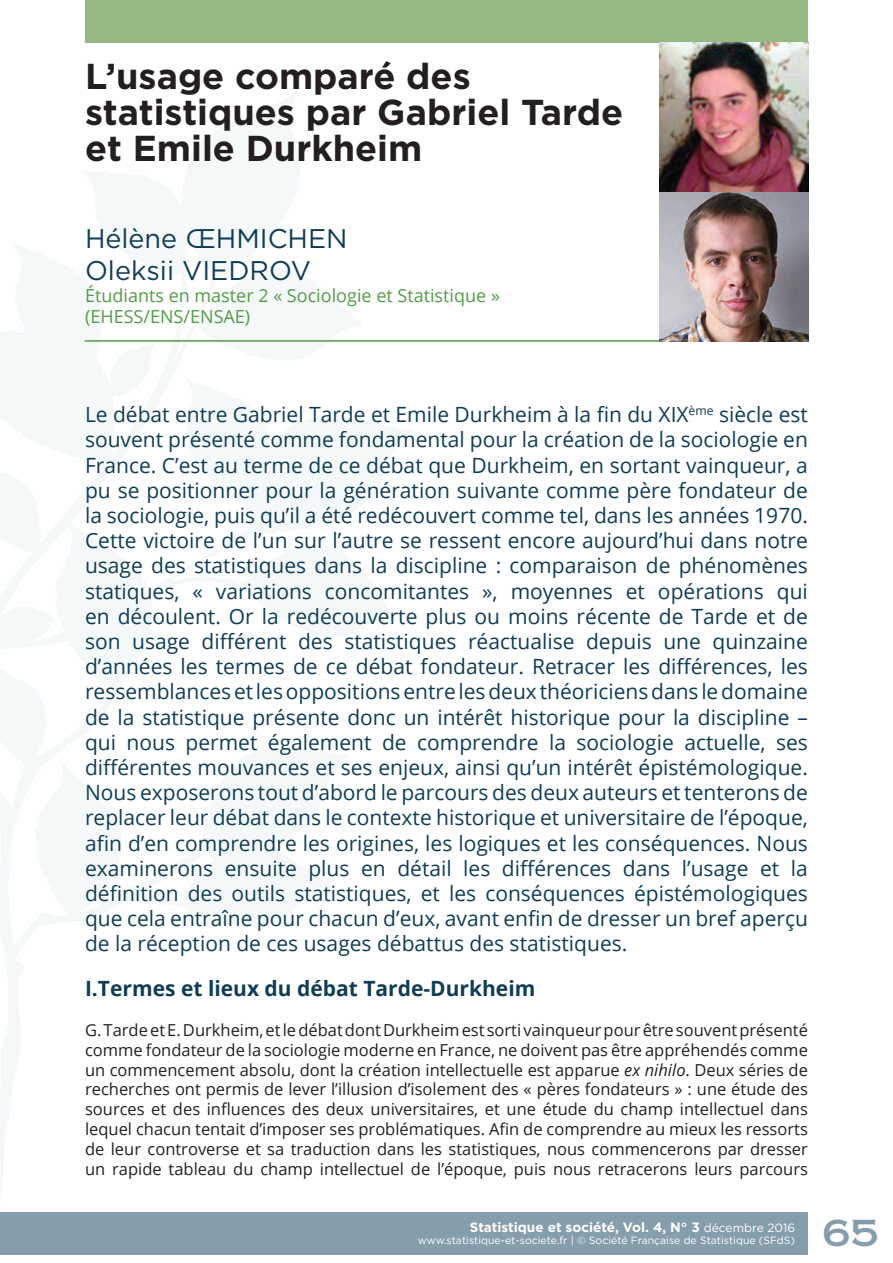
<style>
.page{position:relative;width:893px;height:1263px;background:#fff}
.page>*{position:absolute;margin:0;border:0;box-sizing:border-box;transform-origin:0 0}
.t1{font:700 36px/36px "Gotham";color:#231f20}
.t2{font:36px "Copperplate Gothic Std 31 AB";color:#869eab}
.t3{font:27px/32.4px "Gotham";color:#0f3d55}
.t4{font:21px/25.2px "Open Sans";color:#0f3d55;text-align:justify}
.t5{font:700 21px "Open Sans";color:#0f3d55}
.t6{font:18px/21.6px "Open Sans";color:#539c45}
.t7{font:16.5px/19.8px "Open Sans";color:#231f20;text-align:justify}
.t8{font:700 13.5px "Gotham";color:#fff}
.t9{font:10.5px "Gotham";color:#fff}
.s1{font-style:italic}
.s2{font-weight:400;font-size:12px}
</style>
<div class="page">
<div style="left:0;top:1212px;width:808px;height:42px;background:#869eab"></div>
<hr style="left:85px;top:340px;width:722px;height:2px;background:#539c45">
<div style="left:85px;top:0;width:723px;height:43px;background:#96b983"></div>
<img style="left:659px;top:43px;width:149px;height:299px">
<h1 class="t1" style="left:85px;top:58px;width:540px">L’usage comparé des statistiques par Gabriel Tarde et Emile Durkheim</h1>
<p class="t3" style="left:85px;top:221px;width:264px">Hélène ŒHMICHEN<br>Oleksii VIEDROV</p>
<p class="t6" style="left:85px;top:284px;width:416px">Étudiants en master 2 « Sociologie et Statistique » (EHESS/ENS/ENSAE)</p>
<p class="t4" style="left:85px;top:401px;width:724px">Le débat entre Gabriel Tarde et Emile Durkheim à la fin du XIX<sup>ème</sup> siècle est souvent présenté comme fondamental pour la création de la sociologie en France. C’est au terme de ce débat que Durkheim, en sortant vainqueur, a pu se positionner pour la génération suivante comme père fondateur de la sociologie, puis qu’il a été redécouvert comme tel, dans les années 1970.<br>Cette victoire de l’un sur l’autre se ressent encore aujourd’hui dans notre usage des statistiques dans la discipline : comparaison de phénomènes statiques, « variations concomitantes », moyennes et opérations qui en découlent. Or la redécouverte plus ou moins récente de Tarde et de son usage différent des statistiques réactualise depuis une quinzaine d’années les termes de ce débat fondateur. Retracer les différences, les ressemblances et les oppositions entre les deux théoriciens dans le domaine de la statistique présente donc un intérêt historique pour la discipline – qui nous permet également de comprendre la sociologie actuelle, ses différentes mouvances et ses enjeux, ainsi qu’un intérêt épistémologique.<br>Nous exposerons tout d’abord le parcours des deux auteurs et tenterons de replacer leur débat dans le contexte historique et universitaire de l’époque, afin d’en comprendre les origines, les logiques et les conséquences. Nous examinerons ensuite plus en détail les différences dans l’usage et la définition des outils statistiques, et les conséquences épistémologiques que cela entraîne pour chacun d’eux, avant enfin de dresser un bref aperçu de la réception de ces usages débattus des statistiques.</p>
<p class="t5" style="left:85px;top:974px;width:452px">I.Termes et lieux du débat Tarde-Durkheim</p>
<p class="t7" style="left:85px;top:1020px;width:724px">G. Tarde et E. Durkheim, et le débat dont Durkheim est sorti vainqueur pour être souvent présenté comme fondateur de la sociologie moderne en France, ne doivent pas être appréhendés comme un commencement absolu, dont la création intellectuelle est apparue <span class="s1">ex nihilo</span>. Deux séries de recherches ont permis de lever l’illusion d’isolement des « pères fondateurs » : une étude des sources et des influences des deux universitaires, et une étude du champ intellectuel dans lequel chacun tentait d’imposer ses problématiques. Afin de comprendre au mieux les ressorts de leur controverse et sa traduction dans les statistiques, nous commencerons par dresser un rapide tableau du champ intellectuel de l’époque, puis nous retracerons leurs parcours</p>
<p class="t8" style="left:470px;top:1218px;width:327px">Statistique et société, Vol. 4, N° 3 <span class="s2">décembre 2016</span></p>
<p class="t9" style="left:418px;top:1234px;width:379px">www.statistique-et-societe.fr | © Société Française de Statistique (SFdS)</p>
<h1 class="t2" style="left:822px;top:1212px;width:58px">65</h1>
</div>
